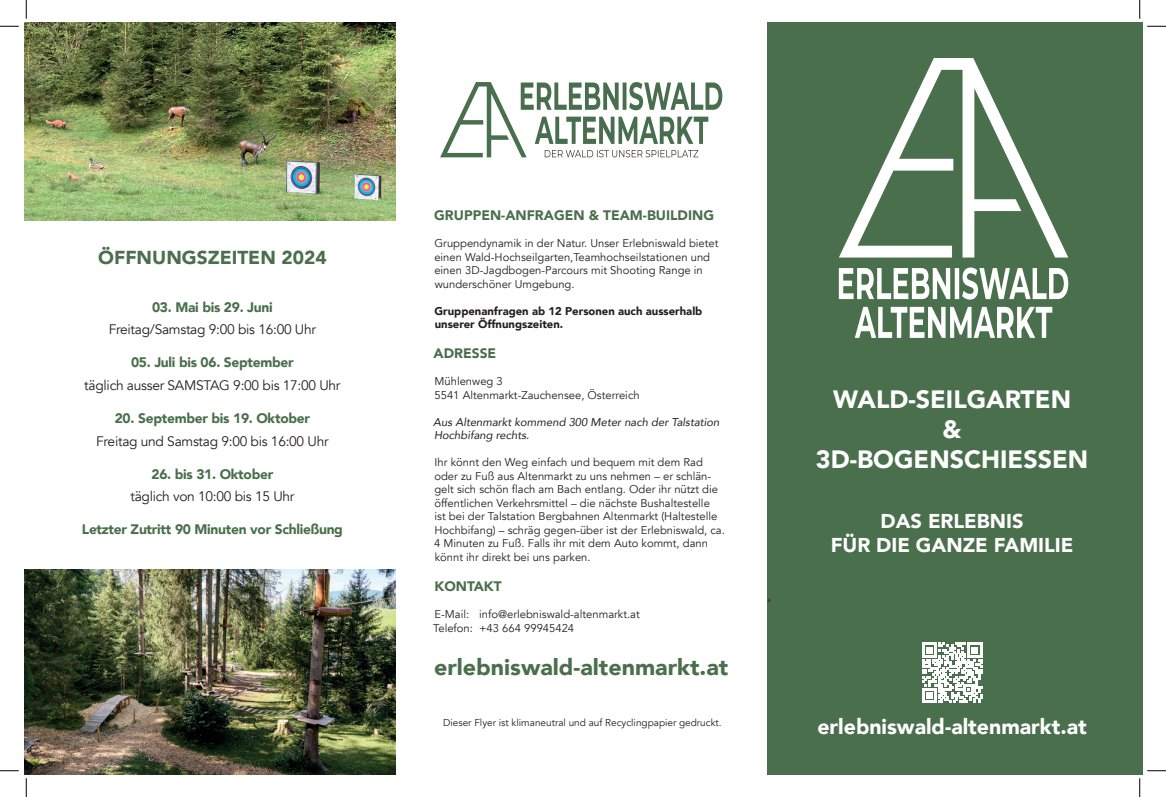
<style>
.page{position:relative;width:1166px;height:797px;background:#fff}
.page>*{position:absolute;margin:0;border:0;box-sizing:border-box;transform-origin:0 0}
.t1{font:900 25px/30px "Avenir";color:#fff;text-align:center}
.t2{font:900 22.5px "Avenir";color:#4a6f4c}
.t3{font:900 21.25px "Avenir";color:#fff}
.t4{font:900 20px/24px "Avenir";color:#fff;text-align:center}
.t5{font:900 18.75px "Avenir";color:#4a6f4c}
.t6{font:13.75px "Avenir";letter-spacing:-.02em;color:#231f20}
.t7{font:900 13.75px "Avenir";letter-spacing:-.02em;color:#4a6f4c}
.t8{font:900 13.75px "Avenir";color:#4a6f4c}
.t9{font:11.25px/13.5px "Avenir";color:#231f20}
.t10{font:900 11.25px/13.5px "Avenir";color:#231f20}
.t11{font:italic 11.25px/13.5px "Avenir";color:#231f20}
.t12{font:10px "Avenir";color:#231f20}
.t13{font:7.5px "Minion Pro";color:#231f20}
</style>
<div class="page">
<div style="left:767px;top:23px;width:375px;height:575px;background:#4a6f4c"></div>
<div style="left:767px;top:587px;width:375px;height:187px;background:#4a6f4c"></div>
<svg style="left:839px;top:58px;width:228px;height:199px"></svg>
<svg style="left:854px;top:307px;width:198px;height:31px"></svg>
<svg style="left:838px;top:267px;width:229px;height:32px"></svg>
<svg style="left:440px;top:82px;width:282px;height:75px"></svg>
<img style="left:24px;top:23px;width:371px;height:197px">
<svg style="left:922px;top:643px;width:59px;height:60px"></svg>
<img style="left:24px;top:570px;width:371px;height:204px">
<svg style="left:0;top:25px;width:19px;height:2px"></svg>
<svg style="left:1147px;top:25px;width:18px;height:2px"></svg>
<svg style="left:0;top:770px;width:19px;height:1px"></svg>
<svg style="left:1147px;top:770px;width:18px;height:1px"></svg>
<svg style="left:25px;top:0;width:2px;height:19px"></svg>
<svg style="left:25px;top:778px;width:2px;height:19px"></svg>
<svg style="left:1139px;top:0;width:1px;height:19px"></svg>
<svg style="left:1139px;top:778px;width:1px;height:19px"></svg>
<h3 class="t5" style="left:98px;top:241px;width:230px">ÖFFNUNGSZEITEN 2024</h3>
<p class="t7" style="left:152px;top:295px;width:122px">03. Mai bis 29. Juni</p>
<p class="t6" style="left:109px;top:321px;width:209px">Freitag/Samstag 9:00 bis 16:00 Uhr</p>
<p class="t7" style="left:131px;top:351px;width:164px">05. Juli bis 06. September</p>
<p class="t6" style="left:84px;top:377px;width:258px">täglich ausser SAMSTAG 9:00 bis 17:00 Uhr</p>
<p class="t7" style="left:115px;top:406px;width:197px">20. September bis 19. Oktober</p>
<p class="t6" style="left:96px;top:432px;width:234px">Freitag und Samstag 9:00 bis 16:00 Uhr</p>
<p class="t7" style="left:151px;top:462px;width:123px">26. bis 31. Oktober</p>
<p class="t6" style="left:130px;top:488px;width:165px">täglich von 10:00 bis 15 Uhr</p>
<p class="t7" style="left:82px;top:517px;width:262px">Letzter Zutritt 90 Minuten vor Schließung</p>
<p class="t8" style="left:434px;top:204px;width:281px">GRUPPEN-ANFRAGEN &amp; TEAM-BUILDING</p>
<p class="t9" style="left:434px;top:237px;width:286px">Gruppendynamik in der Natur. Unser Erlebniswald bietet einen Wald-Hochseilgarten,Teamhochseilstationen und einen 3D-Jagdbogen-Parcours mit Shooting Range in wunderschöner Umgebung.</p>
<p class="t10" style="left:434px;top:304px;width:269px">Gruppenanfragen ab 12 Personen auch ausserhalb unserer Öffnungszeiten.</p>
<p class="t8" style="left:433px;top:342px;width:64px">ADRESSE</p>
<p class="t9" style="left:434px;top:375px;width:207px">Mühlenweg 3<br>5541 Altenmarkt-Zauchensee, Österreich</p>
<p class="t11" style="left:433px;top:415px;width:287px">Aus Altenmarkt kommend 300 Meter nach der Talstation<br>Hochbifang rechts.</p>
<p class="t9" style="left:434px;top:456px;width:292px">Ihr könnt den Weg einfach und bequem mit dem Rad oder zu Fuß aus Altenmarkt zu uns nehmen – er schlän&shy;gelt sich schön flach am Bach entlang. Oder ihr nützt die öffentlichen Verkehrsmittel – die nächste Bushaltestelle<br>ist bei der Talstation Bergbahnen Altenmarkt (Haltestelle Hochbifang) – schräg gegen-über ist der Erlebniswald, ca.<br>4 Minuten zu Fuß. Falls ihr mit dem Auto kommt, dann könnt ihr direkt bei uns parken.</p>
<p class="t8" style="left:434px;top:574px;width:69px">KONTAKT</p>
<p class="t9" style="left:433px;top:607px;width:208px">E-Mail: info@erlebniswald-altenmarkt.at<br>Telefon: +43 664 99945424</p>
<h2 class="t2" style="left:434px;top:648px;width:296px">erlebniswald-altenmarkt.at</h2>
<p class="t12" style="left:443px;top:717px;width:280px">Dieser Flyer ist klimaneutral und auf Recyclingpapier gedruckt.</p>
<p class="t13" style="left:767px;top:594px;width:5px">a</p>
<h1 class="t1" style="left:815px;top:383px;width:274px">WALD-SEILGARTEN<br>&amp;<br>3D-BOGENSCHIESSEN</h1>
<h3 class="t4" style="left:830px;top:508px;width:244px">DAS ERLEBNIS<br>FÜR DIE GANZE FAMILIE</h3>
<h3 class="t3" style="left:817px;top:708px;width:271px">erlebniswald-altenmarkt.at</h3>
</div>
